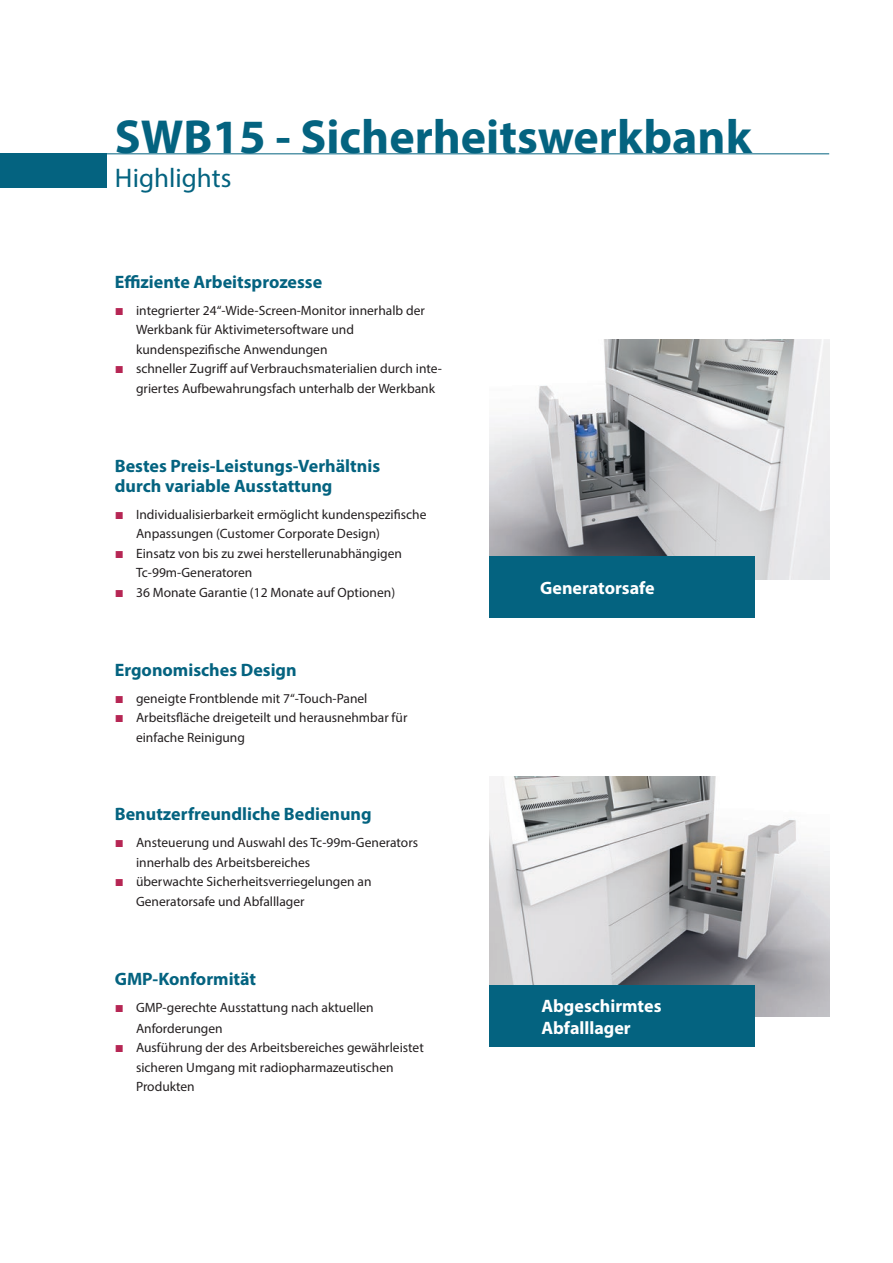
<style>
.page{position:relative;width:893px;height:1263px;background:#fff}
.page>*{position:absolute;margin:0;border:0;box-sizing:border-box;transform-origin:0 0}
.t1{font:700 48px "Myriad Pro";color:#046380}
.t2{font:27px "Myriad Pro";color:#046380}
.t3{font:700 18px/20.2px "Myriad Pro";color:#046380}
.t4{font:700 18px/21.6px "Myriad Pro";color:#fff}
.t5{font:13.5px/19.5px "Myriad Pro";color:#231f20}
.s1{font-family:"Arial";font-size:15px;color:#b62654}
</style>
<div class="page">
<div style="left:0;top:153px;width:106px;height:34px;background:#046380"></div>
<hr style="left:96px;top:153px;width:733px;height:1px;background:#046380">
<img style="left:489px;top:339px;width:340px;height:240px">
<img style="left:489px;top:776px;width:340px;height:241px">
<div style="left:489px;top:556px;width:265px;height:62px;background:#046380"></div>
<div style="left:489px;top:985px;width:265px;height:62px;background:#046380"></div>
<h1 class="t1" style="left:115px;top:106px;width:638px">SWB15 - Sicherheitswerkbank</h1>
<h2 class="t2" style="left:115px;top:161px;width:118px">Highlights</h2>
<h3 class="t3" style="left:115px;top:271px;width:209px">Effiziente Arbeitsprozesse</h3>
<p class="t5" style="left:136px;top:300px;width:290px;text-indent:-21px"><span class="s1">■</span> integrierter 24“-Wide-Screen-Monitor innerhalb der<br>Werkbank für Aktivimetersoftware und kundenspezifische Anwendungen</p>
<p class="t5" style="left:136px;top:359px;width:308px;text-indent:-21px"><span class="s1">■</span> schneller Zugriff auf Verbrauchsmaterialien durch inte&shy;griertes Aufbewahrungsfach unterhalb der Werkbank</p>
<h3 class="t3" style="left:115px;top:455px;width:267px">Bestes Preis-Leistungs-Verhältnis durch variable Ausstattung</h3>
<p class="t5" style="left:136px;top:504px;width:292px;text-indent:-21px"><span class="s1">■</span> Individualisierbarkeit ermöglicht kundenspezifische<br>Anpassungen (Customer Corporate Design)</p>
<p class="t5" style="left:136px;top:543px;width:267px;text-indent:-21px"><span class="s1">■</span> Einsatz von bis zu zwei herstellerunabhängigen<br>Tc-99m-Generatoren</p>
<p class="t5" style="left:115px;top:582px;width:282px"><span class="s1">■</span> 36 Monate Garantie (12 Monate auf Optionen)</p>
<h3 class="t3" style="left:115px;top:659px;width:183px">Ergonomisches Design</h3>
<p class="t5" style="left:115px;top:688px;width:254px"><span class="s1">■</span> geneigte Frontblende mit 7“-Touch-Panel</p>
<p class="t5" style="left:136px;top:708px;width:273px;text-indent:-21px"><span class="s1">■</span> Arbeitsfläche dreigeteilt und herausnehmbar für einfache Reinigung</p>
<h3 class="t3" style="left:115px;top:803px;width:258px">Benutzerfreundliche Bedienung</h3>
<p class="t5" style="left:136px;top:833px;width:284px;text-indent:-21px"><span class="s1">■</span> Ansteuerung und Auswahl des Tc-99m-Generators innerhalb des Arbeitsbereiches</p>
<p class="t5" style="left:136px;top:872px;width:237px;text-indent:-21px"><span class="s1">■</span> überwachte Sicherheitsverriegelungen an<br>Generatorsafe und Abfalllager</p>
<h3 class="t3" style="left:115px;top:968px;width:143px">GMP-Konformität</h3>
<p class="t5" style="left:136px;top:997px;width:239px;line-height:20.2px;text-indent:-21px"><span class="s1">■</span> GMP-gerechte Ausstattung nach aktuellen<br>Anforderungen</p>
<p class="t5" style="left:136px;top:1038px;width:289px;text-indent:-21px"><span class="s1">■</span> Ausführung der des Arbeitsbereiches gewährleistet sicheren Umgang mit radiopharmazeutischen<br>Produkten</p>
<h3 class="t4" style="left:540px;top:576px;width:116px">Generatorsafe</h3>
<h3 class="t4" style="left:541px;top:995px;width:122px">Abgeschirmtes<br>Abfalllager</h3>
</div>
